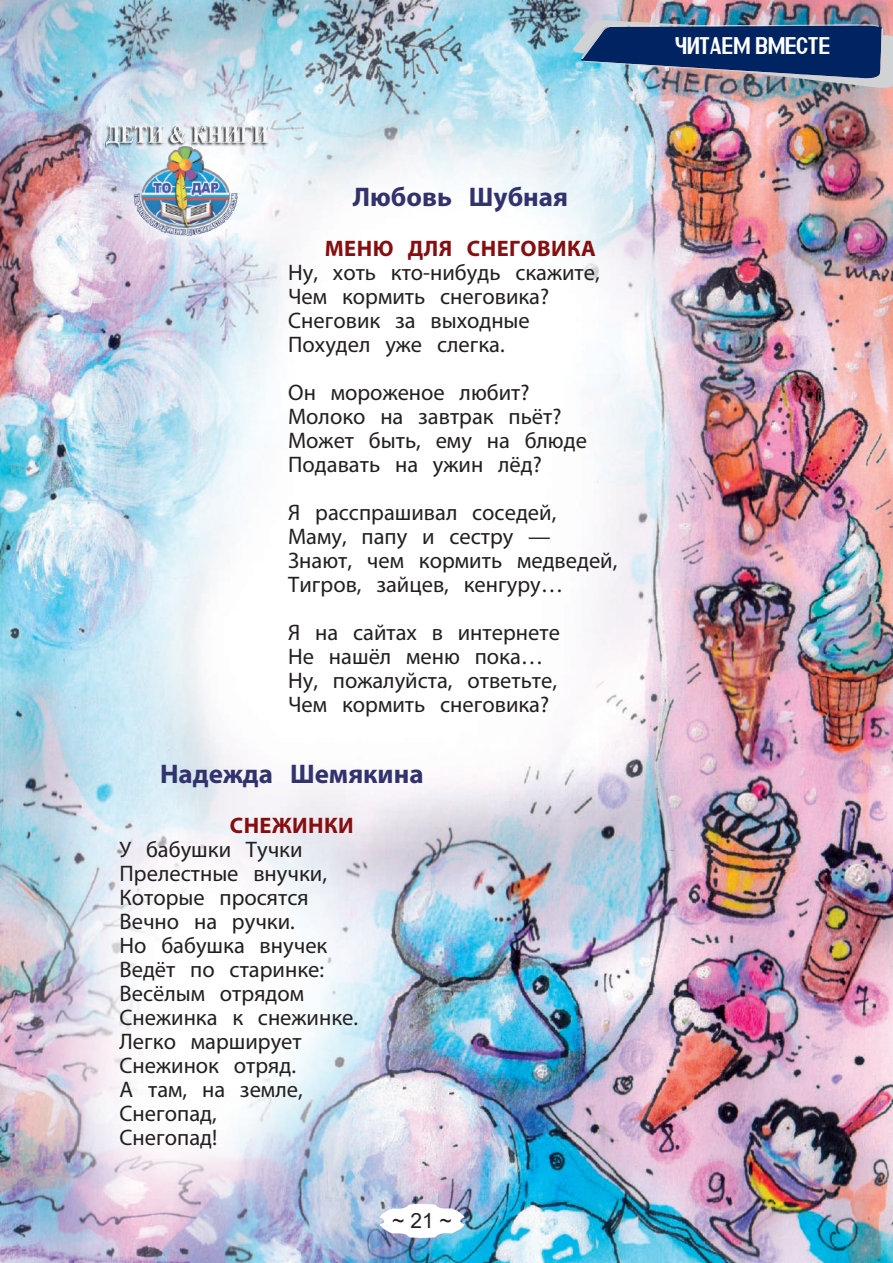
<style>
.page{position:relative;width:893px;height:1263px;background:#fff}
.page>*{position:absolute;margin:0;border:0;box-sizing:border-box;transform-origin:0 0}
.t1{font:700 27px "Myriad Pro";color:#32336d}
.t2{font:24px "Azbuka Fixed";letter-spacing:.005em;color:#fff;scale:.85 1}
.t3{font:22.5px/24px "Myriad Pro";color:#231f20}
.t4{font:700 22.5px "Myriad Pro";letter-spacing:.02em;color:#850e11}
.t5{font:21px "Arial";color:#231f20}
</style>
<div class="page">
<img style="left:0;top:0;width:893px;height:1263px">
<img style="left:106px;top:126px;width:162px;height:110px">
<svg style="left:380px;top:1203px;width:85px;height:36px"></svg>
<img style="left:573px;top:20px;width:320px;height:69px">
<p class="t1" style="left:353px;top:179px;width:217px">Любовь Шубная</p>
<p class="t4" style="left:325px;top:234px;width:273px">Меню для снеговика</p>
<p class="t3" style="left:288px;top:260px;width:313px">Ну, хоть кто-нибудь скажите,<br>Чем кормить снеговика?<br>Снеговик за выходные<br>Похудел уже слегка.</p>
<p class="t3" style="left:288px;top:380px;width:300px">Он мороженое любит?<br>Молоко на завтрак пьёт?<br>Может быть, ему на блюде<br>Подавать на ужин лёд?</p>
<p class="t3" style="left:288px;top:500px;width:331px">Я расспрашивал соседей,<br>Маму, папу и сестру —<br>Знают, чем кормить медведей,<br>Тигров, зайцев, кенгуру…</p>
<p class="t3" style="left:288px;top:620px;width:273px">Я на сайтах в интернете<br>Не нашёл меню пока…<br>Ну, пожалуйста, ответьте,<br>Чем кормить снеговика?</p>
<p class="t1" style="left:160px;top:756px;width:265px">Надежда Шемякина</p>
<p class="t4" style="left:230px;top:811px;width:15px">СНЕ</p>
<p class="t4" style="left:272px;top:811px;width:36px">ЖИНКИ</p>
<p class="t3" style="left:120px;top:837px;width:240px">У бабушки Тучки<br>Прелестные внучки,<br>Которые просятся<br>Вечно на ручки.<br>Но бабушка внучек<br>Ведёт по старинке:<br>Весёлым отрядом<br>Снежинка к снежинке.<br>Легко марширует<br>Снежинок отряд.<br>А там, на земле,<br>Снегопад,<br>Снегопад!</p>
<p class="t5" style="left:392px;top:1206px;width:61px">~ 21 ~</p>
<p class="t2" style="left:675px;top:33px;width:183px">Читаем вместе</p>
</div>
